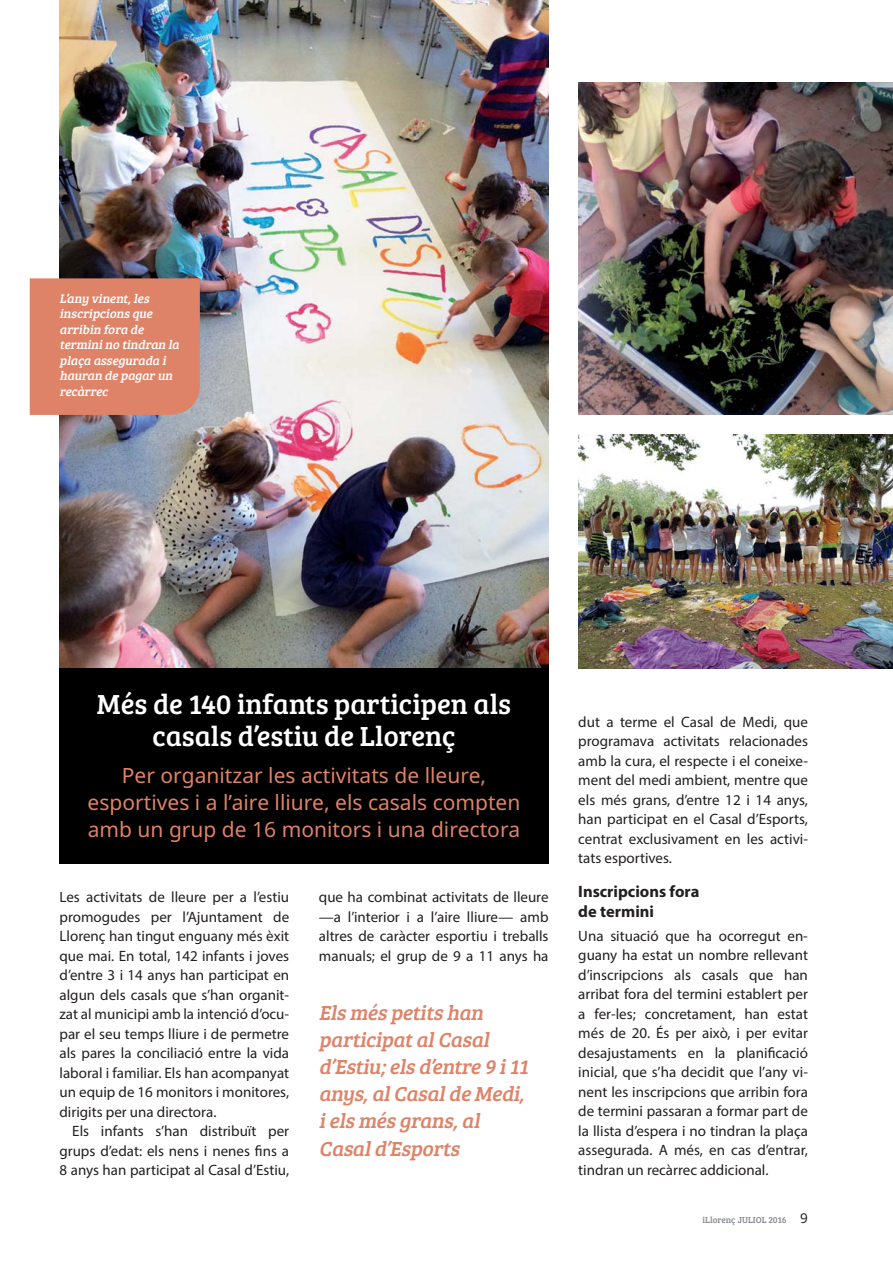
<style>
.page{position:relative;width:893px;height:1263px;background:#fff}
.page>*{position:absolute;margin:0;border:0;box-sizing:border-box;transform-origin:0 0}
.t1{font:28.5px/31.5px "Bree Serif";color:#fff;text-align:center}
.t2{font:21px/27px "Noto Sans";color:#df8368;text-align:center}
.t3{font:italic 21px/27.2px "Bree Serif";color:#df8368}
.t4{font:700 16.5px/19.5px "Myriad Pro";color:#231f20}
.t5{font:15px/19.5px "Myriad Pro";color:#231f20;text-align:justify}
.t6{font:italic 12.75px/15.5px "Bree Serif";color:#fff}
.t7{font:9px "Bree Serif";color:#868893}
.s1{font-family:"Noto Sans";font-size:13.5px;color:#231f20}
</style>
<div class="page">
<img style="left:60px;top:0;width:489px;height:668px">
<div style="left:60px;top:668px;width:489px;height:195px;background:#000"></div>
<div style="left:30px;top:278px;width:170px;height:137px;background:#df8368"></div>
<img style="left:578px;top:82px;width:315px;height:333px">
<img style="left:578px;top:434px;width:315px;height:234px">
<p class="t6" style="left:60px;top:292px;width:123px">L’any vinent,les inscripcions que arribin fora de terminino tindran la plaça assegurada i hauran de pagar un recàrrec</p>
<h1 class="t1" style="left:97px;top:691px;width:416px">Més de 140 infants participen als casals d’estiu de Llorenç</h1>
<h2 class="t2" style="left:88px;top:764px;width:434px">Per organitzar les activitats de lleure, esportives i a l’aire lliure, els casals compten amb un grup de 16 monitors i una directora</h2>
<p class="t5" style="left:60px;top:889px;width:231px">Les activitats de lleure per a l’estiu promogudes per l’Ajuntament de Llorenç han tingut enguany més èxit que mai. En total, 142 infants i joves d’entre 3 i 14 anys han participat en algun dels casals que s’han organit&shy;zat al municipi amb la intenció d’ocu&shy;par el seu temps lliure i de permetre als pares la conciliació entre la vida laboral i familiar. Els han acompanyat un equip de 16 monitors i monitores, dirigits per una directora.</p>
<p class="t5" style="left:60px;top:1123px;width:231px;text-indent:13px">Els infants s’han distribuït per grups d’edat: els nens i nenes fins a 8 anys han participat al Casal d’Estiu,</p>
<p class="t5" style="left:319px;top:889px;width:231px">que ha combinat activitats de lleure —a l’interior i a l’aire lliure— amb altres de caràcter esportiu i treballs manuals; el grup de 9 a 11 anys ha</p>
<h2 class="t3" style="left:319px;top:1000px;width:214px">Els més petits han participat alCasal d’Estiu;els d’entre 9 i11 anys,alCasalde Medi, iels més grans,al<br>Casald’Esports</h2>
<p class="t5" style="left:578px;top:713px;width:231px">dut a terme el Casal de Medi, que programava activitats relacionades amb la cura, el respecte i el coneixe&shy;ment del medi ambient, mentre que els més grans, d’entre 12 i 14 anys, han participat en el Casal d’Esports, centrat exclusivament en les activi&shy;tats esportives.</p>
<p class="t4" style="left:578px;top:884px;width:123px">Inscripcions fora de termini</p>
<p class="t5" style="left:578px;top:928px;width:231px">Una situació que ha ocorregut en&shy;guany ha estat un nombre rellevant d’inscripcions als casals que han arribat fora del termini establert per a fer-les; concretament, han estat més de 20. És per això, i per evitar desajustaments en la planificació inicial, que s’ha decidit que l’any vi&shy;nent les inscripcions que arribin fora de termini passaran a formar part de la llista d’espera i no tindran la plaça assegurada. A més, en cas d’entrar, tindran un recàrrec addicional.</p>
<p class="t7" style="left:702px;top:1216px;width:107px">iLlorenç JULIOL 2016 <span class="s1">9</span></p>
</div>
